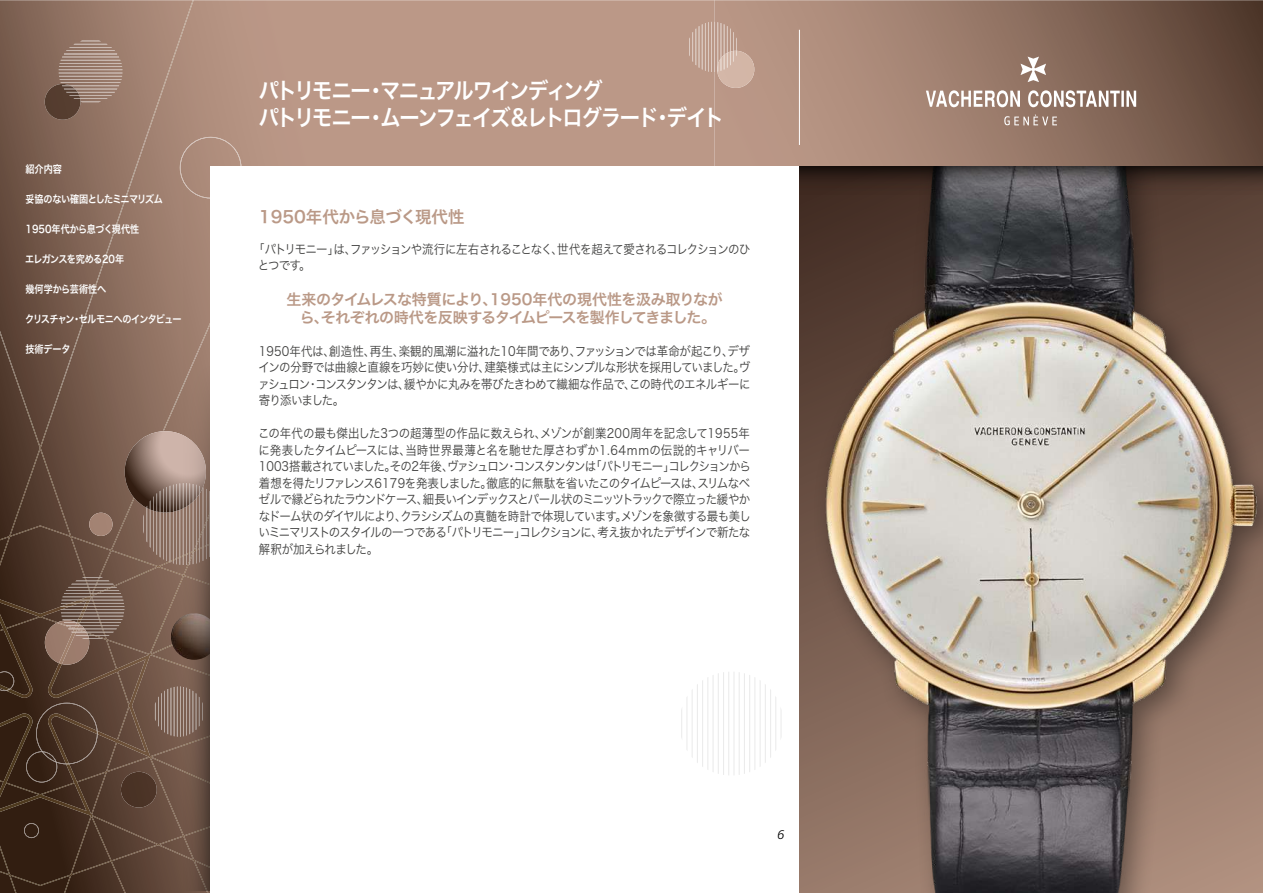
<style>
.page{position:relative;width:1263px;height:893px;background:#fff}
.page>*{position:absolute;margin:0;border:0;box-sizing:border-box;transform-origin:0 0}
.t1{font:22.5px/27px "Hira Kaku Pro W6";letter-spacing:-.095em;color:#fff;scale:.9 1}
.t2{font:16.5px "Hira Kaku Pro W6";color:#ba9987}
.t3{font:15px/18px "Hira Kaku Pro W6";letter-spacing:-.035em;color:#ba9987;text-align:center}
.t4{font:12.75px/16.5px "Hira Kaku Pro W3";letter-spacing:-.065em;color:#40403f;text-align:justify;scale:.9 1}
.t5{font:italic 12.75px "Prelo";color:#000}
.t6{font:10.5px "Hira Kaku Pro W6";letter-spacing:-.075em;color:#fff;scale:.87 1}
.t7{font:10.5px "Hira Kaku Pro W6";color:#fff;scale:.87 1}
.t8{font:10.5px "Hira Kaku Pro W6";letter-spacing:-.065em;color:#fff;scale:.87 1}
.t9{font:10.5px "Hira Kaku Pro W6";letter-spacing:-.04em;color:#fff;scale:.87 1}
.t10{font:10.5px "Hira Kaku Pro W6";letter-spacing:-.005em;color:#fff;scale:.87 1}
</style>
<div class="page">
<div style="left:236px;top:0;width:478px;height:166px;background:#bb9887"></div>
<svg style="left:714px;top:0;width:549px;height:166px"></svg>
<img style="left:0;top:0;width:236px;height:893px">
<svg style="left:24px;top:823px;width:15px;height:15px"></svg>
<svg style="left:26px;top:703px;width:72px;height:79px"></svg>
<svg style="left:180px;top:137px;width:61px;height:53px"></svg>
<div style="left:121px;top:772px;width:36px;height:36px;background:#4a3325;border-radius:18px"></div>
<div style="left:89px;top:513px;width:24px;height:23px;background:#a48373;border-radius:12px"></div>
<svg style="left:155px;top:686px;width:8px;height:51px"></svg>
<svg style="left:0;top:671px;width:14px;height:20px"></svg>
<svg style="left:45px;top:577px;width:79px;height:88px"></svg>
<svg style="left:66px;top:41px;width:49px;height:10px"></svg>
<hr style="left:64px;top:53px;width:53px;height:1px;background:#bfaca3">
<svg style="left:45px;top:57px;width:77px;height:63px"></svg>
<svg style="left:689px;top:22px;width:65px;height:66px"></svg>
<svg style="left:125px;top:431px;width:38px;height:134px"></svg>
<svg style="left:926px;top:57px;width:210px;height:68px"></svg>
<svg style="left:163px;top:190px;width:47px;height:701px"></svg>
<hr style="left:799px;top:30px;width:1px;height:115px;background:#fff">
<div style="left:210px;top:166px;width:1052px;height:727px;background:#fff"></div>
<svg style="left:681px;top:672px;width:95px;height:103px"></svg>
<img style="left:800px;top:214px;width:463px;height:679px">
<svg style="left:799px;top:166px;width:464px;height:48px"></svg>
<p class="t9" style="left:26px;top:160px;width:43px">紹介内容</p>
<p class="t6" style="left:26px;top:190px;width:160px">妥協のない確固としたミニマリズム</p>
<p class="t7" style="left:26px;top:220px;width:132px">1950年代から息づく現代性</p>
<p class="t8" style="left:25px;top:250px;width:115px">エレガンスを究める20年</p>
<p class="t10" style="left:26px;top:280px;width:94px">幾何学から芸術性へ</p>
<p class="t6" style="left:25px;top:310px;width:181px">クリスチャン・セルモニへのインタビュー</p>
<p class="t9" style="left:26px;top:340px;width:53px">技術データ</p>
<h1 class="t1" style="left:259px;top:76px;width:518px">パトリモニー・マニュアルワインディング<br>パトリモニー・ムーンフェイズ&amp;レトログラード・デイト</h1>
<p class="t2" style="left:259px;top:202px;width:207px">1950年代から息づく現代性</p>
<p class="t4" style="left:258px;top:240px;width:549px;text-indent:-5px">「パトリモニー」は、ファッションや流行に左右されることなく、世代を超えて愛されるコレクションのひとつです。</p>
<p class="t3" style="left:286px;top:290px;width:438px">生来のタイムレスな特質により、1950年代の現代性を汲み取りながら、それぞれの時代を反映するタイムピースを製作してきました。</p>
<p class="t4" style="left:258px;top:342px;width:549px">1950年代は、創造性、再生、楽観的風潮に溢れた10年間であり、ファッションでは革命が起こり、デザインの分野では曲線と直線を巧妙に使い分け、建築様式は主にシンプルな形状を採用していました。ヴァシュロン・コンスタンタンは、緩やかに丸みを帯びたきわめて繊細な作品で、この時代のエネルギーに寄り添いました。</p>
<p class="t4" style="left:258px;top:424px;width:549px">この年代の最も傑出した3つの超薄型の作品に数えられ、メゾンが創業200周年を記念して1955年に発表したタイムピースには、当時世界最薄と名を馳せた厚さわずか1.64ｍｍの伝説的キャリバー1003搭載されていました。その2年後、ヴァシュロン・コンスタンタンは「パトリモニー」コレクションから着想を得たリファレンス6179を発表しました。徹底的に無駄を省いたこのタイムピースは、スリムなベゼルで縁どられたラウンドケース、細長いインデックスとパール状のミニッツトラックで際立った緩やかなドーム状のダイヤルにより、クラシシズムの真髄を時計で体現しています。メゾンを象徴する最も美しいミニマリストのスタイルの一つである「パトリモニー」コレクションに、考え抜かれたデザインで新たな解釈が加えられました。</p>
<p class="t5" style="left:777px;top:826px;width:9px">6</p>
</div>
